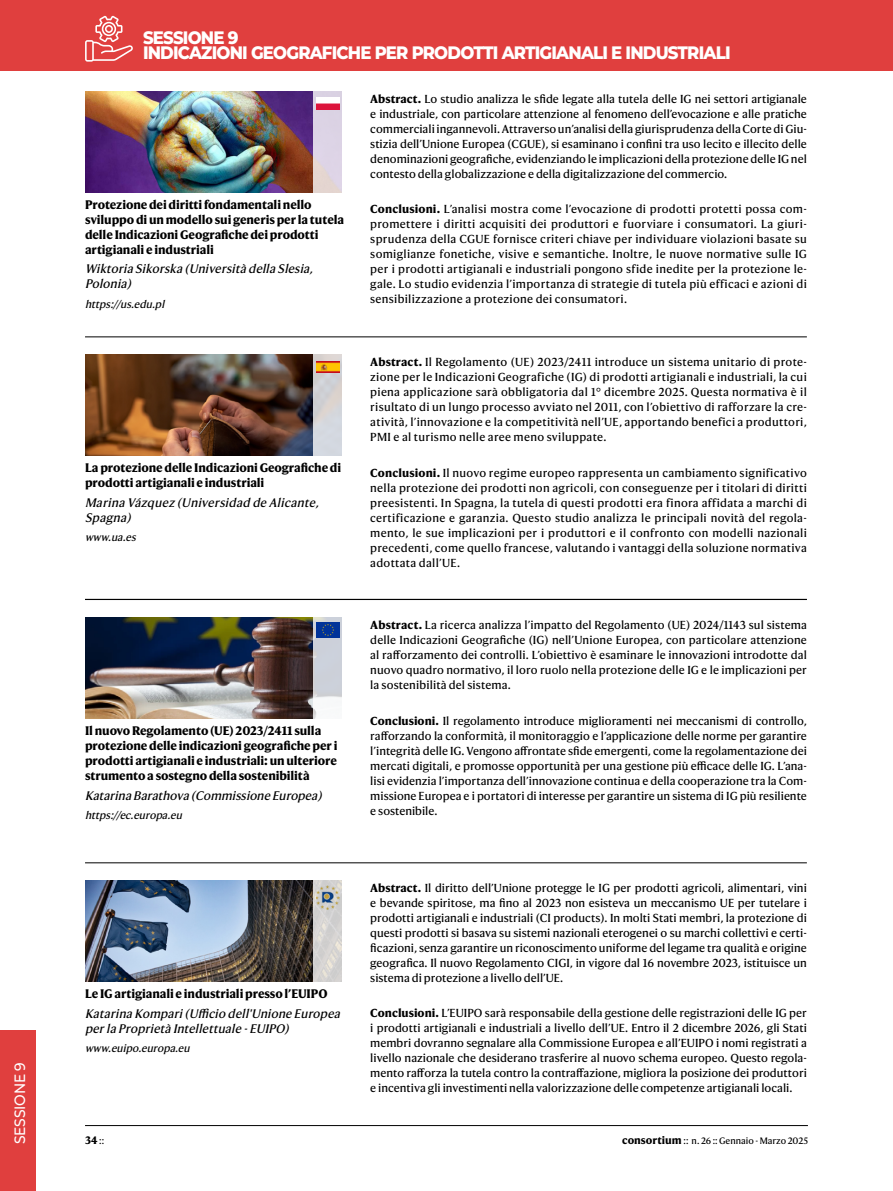
<style>
.page{position:relative;width:893px;height:1191px;background:#fff}
.page>*{position:absolute;margin:0;border:0;box-sizing:border-box;transform-origin:0 0}
.t1{font:800 18px/15px "Montserrat";letter-spacing:-.05em;color:#fff;scale:.92 1}
.t2{font:500 15px "Montserrat";letter-spacing:-.01em;color:#fff;scale:.92 1}
.t3{font:700 12px/15px "Harding Text Web";letter-spacing:-.01em;color:#000}
.t4{font:italic 12px/15px "Harding Text Web";color:#000}
.t5{font:11.25px/15px "Harding Text Web";letter-spacing:.005em;color:#000;text-align:justify}
.t6{font:italic 10.5px "Harding Text Web";color:#000}
.t7{font:700 10.5px "Harding Text Web";color:#000}
.t8{font:9px "Harding Text Web";color:#000}
.s1{font-weight:700}
.s2{font-weight:400;font-size:9px}
.s3{font-weight:700;font-size:10.5px}
</style>
<div class="page">
<hr style="left:85px;top:1125px;width:723px;height:1px;background:#000">
<img style="left:85px;top:91px;width:228px;height:101px">
<img style="left:85px;top:355px;width:228px;height:101px">
<img style="left:85px;top:618px;width:228px;height:101px">
<img style="left:85px;top:880px;width:228px;height:101px">
<hr style="left:85px;top:336px;width:722px;height:1px;background:#000">
<hr style="left:85px;top:599px;width:722px;height:1px;background:#000">
<hr style="left:85px;top:862px;width:722px;height:1px;background:#000">
<svg style="left:313px;top:91px;width:29px;height:101px;background:#ded2df"></svg>
<div style="left:313px;top:355px;width:29px;height:101px;background:#d4d5d8"></div>
<svg style="left:313px;top:618px;width:29px;height:101px;fill:#ccd1da"></svg>
<svg style="left:313px;top:880px;width:29px;height:101px;background:#d5d3d1"></svg>
<img style="left:316px;top:98px;width:23px;height:11px">
<img style="left:316px;top:361px;width:23px;height:12px">
<img style="left:316px;top:622px;width:23px;height:15px">
<div style="left:0;top:0;width:893px;height:71px;background:#e03f3e"></div>
<div style="left:0;top:1030px;width:35px;height:161px;background:#e03f3e"></div>
<svg style="left:85px;top:16px;width:48px;height:46px"></svg>
<img style="left:316px;top:885px;width:23px;height:24px">
<h2 class="t2" style="left:9px;top:1144px;width:91px;rotate:-90deg">SESSIONE 9</h2>
<h1 class="t1" style="left:143px;top:29px;width:640px">SESSIONE 9<br>INDICAZIONI GEOGRAFICHE PER PRODOTTI ARTIGIANALI E INDUSTRIALI</h1>
<p class="t3" style="left:85px;top:197px;width:261px">Protezione dei diritti fondamentali nello sviluppo di un modello sui generis per la tutela delle Indicazioni Geografiche dei prodotti artigianali e industriali</p>
<p class="t4" style="left:85px;top:262px;width:232px">Wiktoria Sikorska (Università della Slesia,<br>Polonia)</p>
<p class="t6" style="left:85px;top:297px;width:84px">https://us.edu.pl</p>
<p class="t3" style="left:85px;top:461px;width:258px">La protezione delle Indicazioni Geografiche di prodotti artigianali e industriali</p>
<p class="t4" style="left:85px;top:495px;width:238px">Marina Vázquez (Universidad de Alicante,<br>Spagna)</p>
<p class="t6" style="left:85px;top:531px;width:55px">www.ua.es</p>
<p class="t3" style="left:85px;top:723px;width:254px">Il nuovo Regolamento (UE) 2023/2411 sulla protezione delle indicazioni geografiche per i prodotti artigianali e industriali: un ulteriore strumento a sostegno della sostenibilità</p>
<p class="t4" style="left:85px;top:788px;width:241px">Katarina Barathova (Commissione Europea)</p>
<p class="t6" style="left:85px;top:809px;width:101px">https://ec.europa.eu</p>
<p class="t3" style="left:85px;top:986px;width:244px">Le IG artigianali e industriali presso l’EUIPO</p>
<p class="t4" style="left:85px;top:1006px;width:260px">Katarina Kompari(Ufficio dell'Unione Europea perla Proprietà Intellettuale -EUIPO)</p>
<p class="t6" style="left:85px;top:1041px;width:109px">www.euipo.europa.eu</p>
<p class="t5" style="left:370px;top:92px;width:438px"><span class="s1">Abstract.</span> Lo studio analizza le sfide legate alla tutela delle IG nei settori artigianale e industriale, con particolare attenzione al fenomeno dell’evocazione e alle pratiche commerciali ingannevoli. Attraverso un’analisi della giurisprudenza della Corte di Giu&shy;stizia dell’Unione Europea (CGUE), si esaminano i confini tra uso lecito e illecito delle denominazioni geografiche, evidenziando le implicazioni della protezione delle IG nel contesto della globalizzazione e della digitalizzazione del commercio.</p>
<p class="t5" style="left:370px;top:202px;width:438px"><span class="s1">Conclusioni.</span> L’analisi mostra come l’evocazione di prodotti protetti possa com&shy;promettere i diritti acquisiti dei produttori e fuorviare i consumatori. La giuri&shy;sprudenza della CGUE fornisce criteri chiave per individuare violazioni basate su somiglianze fonetiche, visive e semantiche. Inoltre, le nuove normative sulle IG per i prodotti artigianali e industriali pongono sfide inedite per la protezione le&shy;gale. Lo studio evidenzia l’importanza di strategie di tutela più efficaci e azioni di sensibilizzazione a protezione dei consumatori.</p>
<p class="t5" style="left:370px;top:355px;width:438px"><span class="s1">Abstract.</span> Il Regolamento (UE) 2023/2411 introduce un sistema unitario di prote&shy;zione per le Indicazioni Geografiche (IG) di prodotti artigianali e industriali, la cui piena applicazione sarà obbligatoria dal 1° dicembre 2025. Questa normativa è il risultato di un lungo processo avviato nel 2011, con l’obiettivo di rafforzare la cre&shy;atività, l’innovazione e la competitività nell’UE, apportando benefici a produttori, PMI e al turismo nelle aree meno sviluppate.</p>
<p class="t5" style="left:370px;top:465px;width:438px"><span class="s1">Conclusioni.</span> Il nuovo regime europeo rappresenta un cambiamento significativo nella protezione dei prodotti non agricoli, con conseguenze per i titolari di diritti preesistenti. In Spagna, la tutela di questi prodotti era finora affidata a marchi di certificazione e garanzia. Questo studio analizza le principali novità del regola&shy;mento, le sue implicazioni per i produttori e il confronto con modelli nazionali precedenti, come quello francese, valutando i vantaggi della soluzione normativa adottata dall’UE.</p>
<p class="t5" style="left:370px;top:618px;width:438px"><span class="s1">Abstract.</span> La ricerca analizza l’impatto del Regolamento (UE) 2024/1143 sul sistema delle Indicazioni Geografiche (IG) nell’Unione Europea, con particolare attenzione al rafforzamento dei controlli. L’obiettivo è esaminare le innovazioni introdotte dal nuovo quadro normativo, il loro ruolo nella protezione delle IG e le implicazioni per la sostenibilità del sistema.</p>
<p class="t5" style="left:370px;top:713px;width:438px"><span class="s1">Conclusioni.</span> Il regolamento introduce miglioramenti nei meccanismi di controllo, rafforzando la conformità, il monitoraggio e l’applicazione delle norme per garantire l’integrità delle IG. Vengono affrontate sfide emergenti, come la regolamentazione dei mercati digitali, e promosse opportunità per una gestione più efficace delle IG. L’ana&shy;lisi evidenzia l’importanza dell’innovazione continua e della cooperazione tra la Com&shy;missione Europea e i portatori di interesse per garantire un sistema di IG più resiliente e sostenibile.</p>
<p class="t5" style="left:370px;top:881px;width:438px"><span class="s1">Abstract.</span> Il diritto dell’Unione protegge le IG per prodotti agricoli, alimentari, vini e bevande spiritose, ma fino al 2023 non esisteva un meccanismo UE per tutelare i prodotti artigianali e industriali (CI products). In molti Stati membri, la protezione di questi prodotti si basava su sistemi nazionali eterogenei o su marchi collettivi e certi&shy;ficazioni, senza garantire un riconoscimento uniforme del legame tra qualità e origine geografica. Il nuovo Regolamento CIGI, in vigore dal 16 novembre 2023, istituisce un sistema di protezione a livello dell’UE.</p>
<p class="t5" style="left:370px;top:1006px;width:438px"><span class="s1">Conclusioni.</span> L’EUIPO sarà responsabile della gestione delle registrazioni delle IG per i prodotti artigianali e industriali a livello dell’UE. Entro il 2 dicembre 2026, gli Stati membri dovranno segnalare alla Commissione Europea e all’EUIPO i nomi registrati a livello nazionale che desiderano trasferire al nuovo schema europeo. Questo regola&shy;mento rafforza la tutela contro la contraffazione, migliora la posizione dei produttori e incentiva gli investimenti nella valorizzazione delle competenze artigianali locali.</p>
<p class="t7" style="left:85px;top:1134px;width:21px">34 <span class="s2">::</span></p>
<p class="t8" style="left:622px;top:1135px;width:187px"><span class="s3">consortium</span> :: n. 26 :: Gennaio - Marzo 2025</p>
</div>
